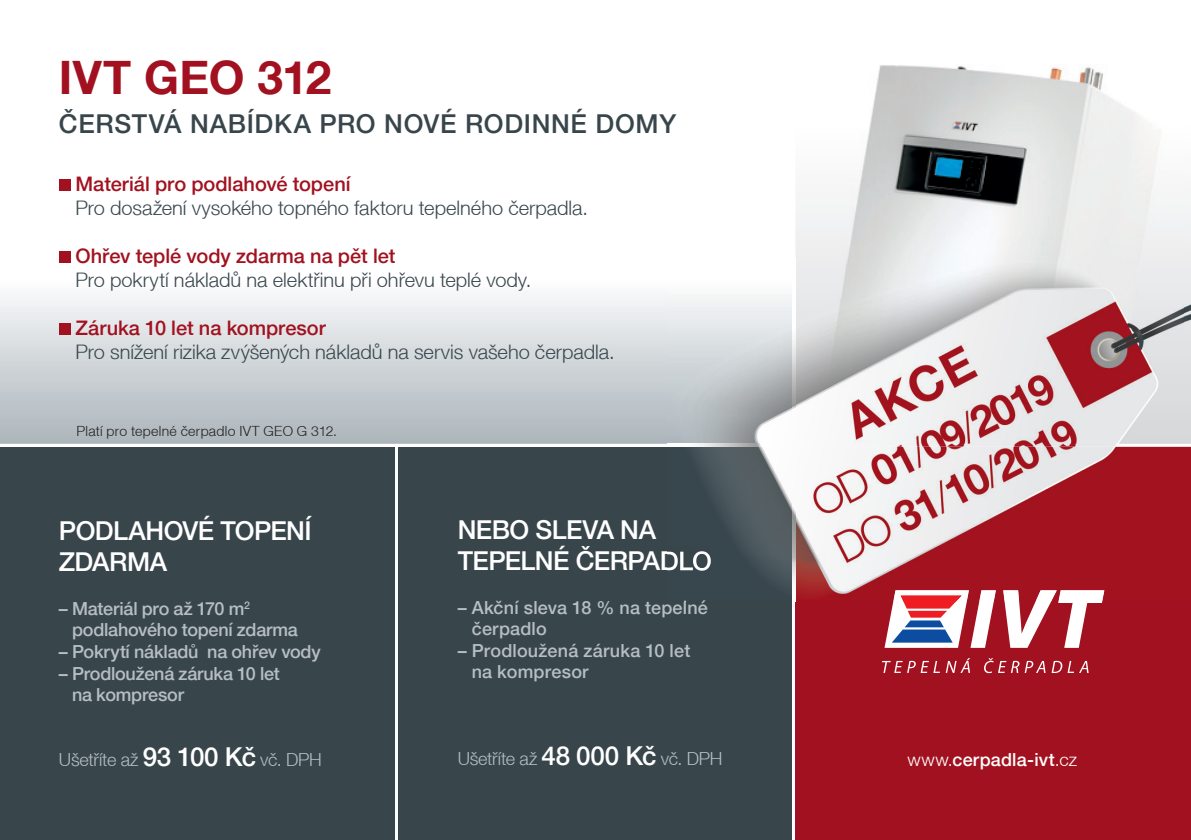
<style>
.page{position:relative;width:1191px;height:840px;background:#fff}
.page>*{position:absolute;margin:0;border:0;box-sizing:border-box;transform-origin:0 0}
.t1{font:700 46px "Helvetica KM";color:#a2111f}
.t2{font:500 26px/31.2px "Helvetica KM";letter-spacing:-.02em;color:#fff}
.t3{font:500 26px "Helvetica KM";letter-spacing:.025em;color:#38464c}
.t4{font:300 20px "Helvetica KM";color:#38464c}
.t5{font:500 20px "Helvetica KM";color:#a2111f}
.t6{font:500 18px/21.6px "Helvetica KM";letter-spacing:-.01em;color:#b6bec3}
.t7{font:300 18px "Helvetica KM";letter-spacing:-.015em;color:#b6bec3}
.t8{font:500 18px/21.6px "Helvetica KM";letter-spacing:.015em;color:#b6bec3}
.t9{font:500 18px/21.6px "Helvetica KM";letter-spacing:.01em;color:#b6bec3}
.t10{font:500 18px "Helvetica KM";letter-spacing:.01em;color:#fff}
.t11{font:300 14px "Helvetica KM";letter-spacing:.02em;color:#231f20}
.s1{font-weight:500;font-size:26px;color:#fff}
.s2{font-weight:300}
</style>
<div class="page">
<svg style="left:0;top:251px;width:667px;height:192px"></svg>
<div style="left:0;top:445px;width:793px;height:394px;background:#38464c"></div>
<div style="left:795px;top:445px;width:396px;height:394px;background:#a2111f"></div>
<svg style="left:1183px;top:194px;width:8px;height:63px"></svg>
<hr style="left:395px;top:444px;width:3px;height:395px;background:#fff">
<hr style="left:0;top:443px;width:1191px;height:3px;background:#fff">
<svg style="left:882px;top:658px;width:88px;height:14px"></svg>
<svg style="left:984px;top:658px;width:61px;height:14px"></svg>
<svg style="left:1051px;top:660px;width:37px;height:12px"></svg>
<svg style="left:884px;top:601px;width:110px;height:46px"></svg>
<svg style="left:1004px;top:601px;width:99px;height:46px"></svg>
<hr style="left:792px;top:0;width:3px;height:839px;background:#fff">
<div style="left:59px;top:179px;width:11px;height:12px;background:#a2111f"></div>
<div style="left:59px;top:251px;width:11px;height:12px;background:#a2111f"></div>
<div style="left:59px;top:323px;width:11px;height:12px;background:#a2111f"></div>
<img style="left:795px;top:65px;width:388px;height:192px">
<img style="left:795px;top:257px;width:396px;height:344px">
<img style="left:893px;top:590px;width:76px;height:11px">
<img style="left:900px;top:595px;width:61px;height:6px">
<img style="left:979px;top:590px;width:17px;height:11px">
<img style="left:1003px;top:590px;width:53px;height:11px">
<img style="left:1058px;top:590px;width:46px;height:11px">
<img style="left:667px;top:295px;width:128px;height:148px">
<img style="left:667px;top:443px;width:125px;height:143px">
<img style="left:792px;top:507px;width:3px;height:74px">
<img style="left:667px;top:546px;width:44px;height:24px">
<img style="left:795px;top:257px;width:1px;height:186px">
<img style="left:795px;top:443px;width:388px;height:1px">
<h1 class="t1" style="left:59px;top:49px;width:274px">IVT GEO 312</h1>
<h2 class="t3" style="left:59px;top:108px;width:619px">ČERSTVÁ NABÍDKA PRO NOVÉ RODINNÉ DOMY</h2>
<p class="t5" style="left:75px;top:171px;width:276px">Materiál pro podlahové topení</p>
<p class="t4" style="left:75px;top:195px;width:514px">Pro dosažení vysokého topného faktoru tepelného čerpadla.</p>
<p class="t5" style="left:75px;top:243px;width:321px">Ohřev teplé vody zdarma na pět let</p>
<p class="t4" style="left:75px;top:267px;width:457px">Pro pokrytí nákladů na elektřinu při ohřevu teplé vody.</p>
<p class="t5" style="left:75px;top:315px;width:252px">Záruka 10 let na kompresor</p>
<p class="t4" style="left:75px;top:339px;width:541px">Pro snížení rizika zvýšených nákladů na servis vašeho čerpadla.</p>
<p class="t11" style="left:77px;top:422px;width:262px">Platí pro tepelné čerpadlo IVT GEO G 312.</p>
<h2 class="t2" style="left:59px;top:515px;width:254px">PODLAHOVÉ TOPENÍ<br>ZDARMA</h2>
<p class="t6" style="left:72px;top:597px;width:227px;text-indent:-13px">– Materiál pro až 170 m<sup>2 </sup>podlahového topení zdarma</p>
<p class="t6" style="left:59px;top:640px;width:263px">– Pokrytí nákladů na ohřev vody</p>
<p class="t6" style="left:72px;top:662px;width:209px;text-indent:-13px">– Prodloužená záruka 10 let na kompresor</p>
<p class="t7" style="left:59px;top:748px;width:264px">Ušetříte až <span class="s1">93 100 Kč</span> vč. DPH</p>
<h2 class="t2" style="left:458px;top:514px;width:255px">NEBO SLEVA NA<br>TEPELNÉ ČERPADLO</h2>
<p class="t9" style="left:472px;top:596px;width:238px;text-indent:-14px">– Akční sleva 18 % na tepelné čerpadlo</p>
<p class="t8" style="left:472px;top:639px;width:220px;text-indent:-14px">– Prodloužená záruka 10 let na kompresor</p>
<p class="t7" style="left:458px;top:747px;width:266px">Ušetříte až <span class="s1">48 000 Kč</span> vč. DPH</p>
<p class="t10" style="left:907px;top:748px;width:171px"><span class="s2">www.</span>cerpadla-ivt<span class="s2">.cz</span></p>
</div>
